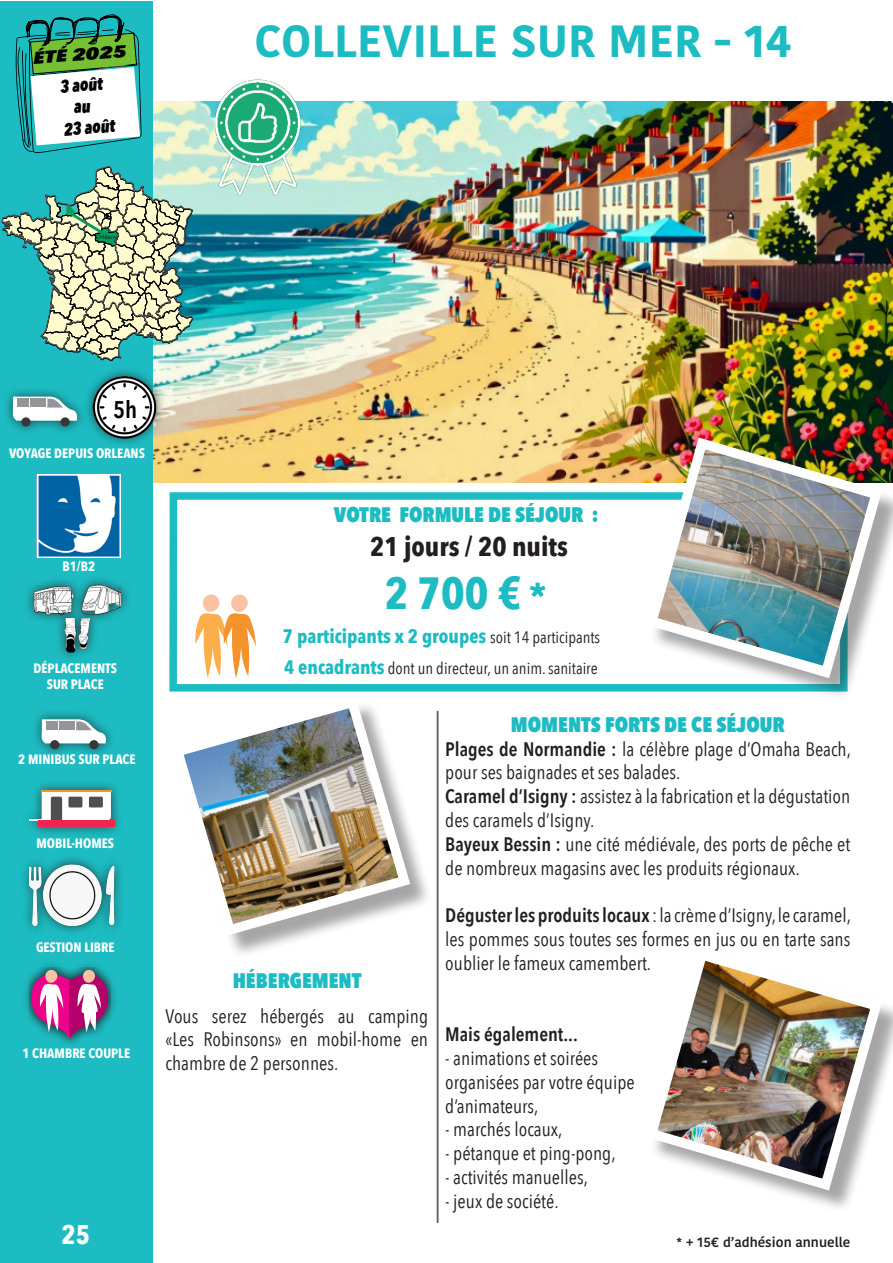
<style>
.page{position:relative;width:893px;height:1263px;background:#fff}
.page>*{position:absolute;margin:0;border:0;box-sizing:border-box;transform-origin:0 0}
.t1{font:700 45px "Kohinoor Bangla";color:#1cbcc2}
.t2{font:700 45px "Avenir Next Condensed";color:#1cbcc2}
.t3{font:700 27px "Avenir Next Condensed";color:#231f20}
.t4{font:700 27px "Avenir Next Condensed";color:#fff}
.t5{font:600 24px "Avenir Next Condensed";color:#000}
.t6{font:800 21px "Avenir Next Condensed";color:#1cbcc2}
.t7{font:19.5px/23.7px "Avenir Next Condensed";color:#231f20}
.t8{font:700 19.5px "Avenir Next Condensed";color:#1cbcc2}
.t9{font:600 19.5px "Avenir Next Condensed";color:#231f20}
.t10{font:italic 800 17.85px/21.5px "Avenir Next Condensed";color:#000;text-align:center;scale:.89 1}
.t11{font:italic 800 17.1px "Avenir Next Condensed";color:#000;scale:1.43 1}
.t12{font:16.5px "Avenir Next Condensed";color:#231f20}
.t13{font:700 13.5px/16.2px "Avenir Next Condensed";color:#fff;text-align:center}
.t14{font:600 13.5px "Kohinoor Bangla";color:#231f20}
.t15{font:6.45px "Myriad Pro";color:#231f20}
.s1{font-size:37.5px}
.s2{font-weight:400;font-size:16.5px;color:#231f20}
.s3{font-weight:700;font-size:19.5px;color:#1cbcc2}
.s4{font-weight:600}
</style>
<div class="page">
<hr style="left:437px;top:711px;width:2px;height:512px;background:#231f20">
<div style="left:175px;top:700px;width:258px;height:259px;background:#231f20;opacity:.4"></div>
<img style="left:169px;top:691px;width:247px;height:250px">
<div style="left:169px;top:492px;width:679px;height:199px;border:8px solid #1cbcc2"></div>
<div style="left:649px;top:952px;width:244px;height:261px;background:#231f20;opacity:.4"></div>
<img style="left:649px;top:952px;width:239px;height:244px">
<img style="left:153px;top:101px;width:740px;height:382px">
<svg style="left:195px;top:594px;width:61px;height:84px"></svg>
<div style="left:0;top:1px;width:152px;height:1261px;background:#1cbcc2"></div>
<div style="left:2px;top:386px;width:85px;height:51px;background:#231f20;opacity:.75"></div>
<svg style="left:13px;top:397px;width:64px;height:24px"></svg>
<div style="left:61px;top:417px;width:9px;height:10px;background:#383839;border-radius:50%"></div>
<svg style="left:21px;top:417px;width:10px;height:10px"></svg>
<img style="left:37px;top:474px;width:84px;height:84px">
<svg style="left:16px;top:14px;width:126px;height:139px"></svg>
<svg style="left:2px;top:166px;width:191px;height:195px"></svg>
<div style="left:20px;top:779px;width:104px;height:59px;background:#231f20;opacity:.75"></div>
<svg style="left:30px;top:790px;width:81px;height:31px"></svg>
<hr style="left:38px;top:820px;width:76px;height:1px;background:#ed254f">
<hr style="left:38px;top:822px;width:76px;height:1px;background:#ed254f">
<hr style="left:38px;top:824px;width:76px;height:1px;background:#ed254f">
<hr style="left:38px;top:826px;width:76px;height:1px;background:#ed254f">
<hr style="left:41px;top:790px;width:70px;height:2px;background:#f7981d">
<div style="left:23px;top:574px;width:109px;height:88px;background:#231f20;opacity:.75"></div>
<img style="left:34px;top:574px;width:87px;height:85px">
<div style="left:21px;top:959px;width:97px;height:90px;background:#231f20;opacity:.75"></div>
<div style="left:30px;top:967px;width:81px;height:77px;background:#231f20;opacity:.75"></div>
<div style="left:45px;top:970px;width:12px;height:13px;background:#fbc2a2;border-radius:50%"></div>
<div style="left:83px;top:970px;width:12px;height:13px;background:#fbc2a2;border-radius:50%"></div>
<svg style="left:31px;top:974px;width:77px;height:67px"></svg>
<div style="left:19px;top:854px;width:105px;height:82px;background:#231f20;opacity:.75"></div>
<img style="left:30px;top:857px;width:85px;height:75px">
<div style="left:31px;top:709px;width:85px;height:50px;background:#231f20;opacity:.75"></div>
<svg style="left:42px;top:719px;width:64px;height:24px"></svg>
<div style="left:89px;top:740px;width:10px;height:9px;background:#383839;border-radius:50%"></div>
<div style="left:50px;top:740px;width:9px;height:9px;background:#383839;border-radius:50%"></div>
<div style="left:649px;top:441px;width:244px;height:260px;background:#231f20;opacity:.4"></div>
<img style="left:640px;top:432px;width:248px;height:252px">
<div style="left:83px;top:366px;width:84px;height:82px;background:#231f20;opacity:.75"></div>
<img style="left:87px;top:371px;width:75px;height:73px">
<img style="left:195px;top:79px;width:123px;height:129px">
<p class="t11" style="left:32px;top:47px;width:67px;rotate:-4deg">ÉTÉ 2025</p>
<p class="t10" style="left:59px;top:77px;width:59px;rotate:-5deg">3 août au<br>23 août</p>
<p class="t15" style="left:96px;top:233px;width:22px">Orléans</p>
<h1 class="t1" style="left:254px;top:1px;width:539px">COLLEVILLE SUR MER - 14</h1>
<p class="t5" style="left:113px;top:394px;width:26px">5h</p>
<p class="t13" style="left:9px;top:445px;width:137px">VOYAGE DEPUIS ORLEANS</p>
<p class="t13" style="left:62px;top:559px;width:34px">B1/B2</p>
<p class="t13" style="left:34px;top:660px;width:85px">DÉPLACEMENTS<br>SUR PLACE</p>
<p class="t13" style="left:18px;top:752px;width:119px">2 MINIBUS SUR PLACE</p>
<p class="t13" style="left:37px;top:835px;width:79px">MOBIL-HOMES</p>
<p class="t13" style="left:36px;top:940px;width:80px">GESTION LIBRE</p>
<p class="t13" style="left:22px;top:1045px;width:109px">1 CHAMBRE COUPLE</p>
<h2 class="t4" style="left:62px;top:1217px;width:30px">25</h2>
<p class="t6" style="left:334px;top:501px;width:266px">VOTRE FORMULE DE SÉJOUR :</p>
<h2 class="t3" style="left:370px;top:529px;width:199px">21 jours / 20 nuits</h2>
<h1 class="t2" style="left:385px;top:564px;width:163px">2 700 € <span class="s1">*</span></h1>
<p class="t8" style="left:283px;top:623px;width:319px">7 participants x 2 groupes <span class="s2">soit 14 participants</span></p>
<p class="t12" style="left:284px;top:657px;width:315px"><span class="s3">4 encadrants</span> dont un directeur, un anim. sanitaire</p>
<p class="t6" style="left:233px;top:967px;width:130px">HÉBERGEMENT</p>
<p class="t7" style="left:166px;top:1005px;width:264px;text-align:justify">Vous serez hébergés au camping «Les Robinsons» en mobil-home en chambre de 2 personnes.</p>
<p class="t6" style="left:511px;top:711px;width:275px">MOMENTS FORTS DE CE SÉJOUR</p>
<p class="t7" style="left:445px;top:738px;width:407px"><span class="s4">Plages de Normandie :</span> la célèbre plage d’Omaha Beach, pour ses baignades et ses balades.<br><span class="s4">Caramel d’Isigny :</span> assistez à la fabrication et la dégustation des caramels d’Isigny.<br><span class="s4">Bayeux Bessin :</span> une cité médiévale, des ports de pêche et de nombreux magasins avec les produits régionaux.</p>
<p class="t7" style="left:445px;top:904px;width:407px;text-align:justify"><span class="s4">Déguster les produits locaux</span> : la crème d’Isigny, le caramel, les pommes sous toutes ses formes en jus ou en tarte sans oublier le fameux camembert.</p>
<p class="t9" style="left:445px;top:1022px;width:134px">Mais également...</p>
<p class="t7" style="left:445px;top:1047px;width:191px">- animations et soirées organisées par votre équipe d’animateurs,</p>
<p class="t7" style="left:445px;top:1118px;width:119px">- marchés locaux,</p>
<p class="t7" style="left:445px;top:1142px;width:172px">- pétanque et ping-pong,</p>
<p class="t7" style="left:445px;top:1166px;width:144px">- activités manuelles,</p>
<p class="t7" style="left:445px;top:1190px;width:115px">- jeux de société.</p>
<p class="t14" style="left:677px;top:1231px;width:175px">* + 15€ d’adhésion annuelle</p>
</div>
